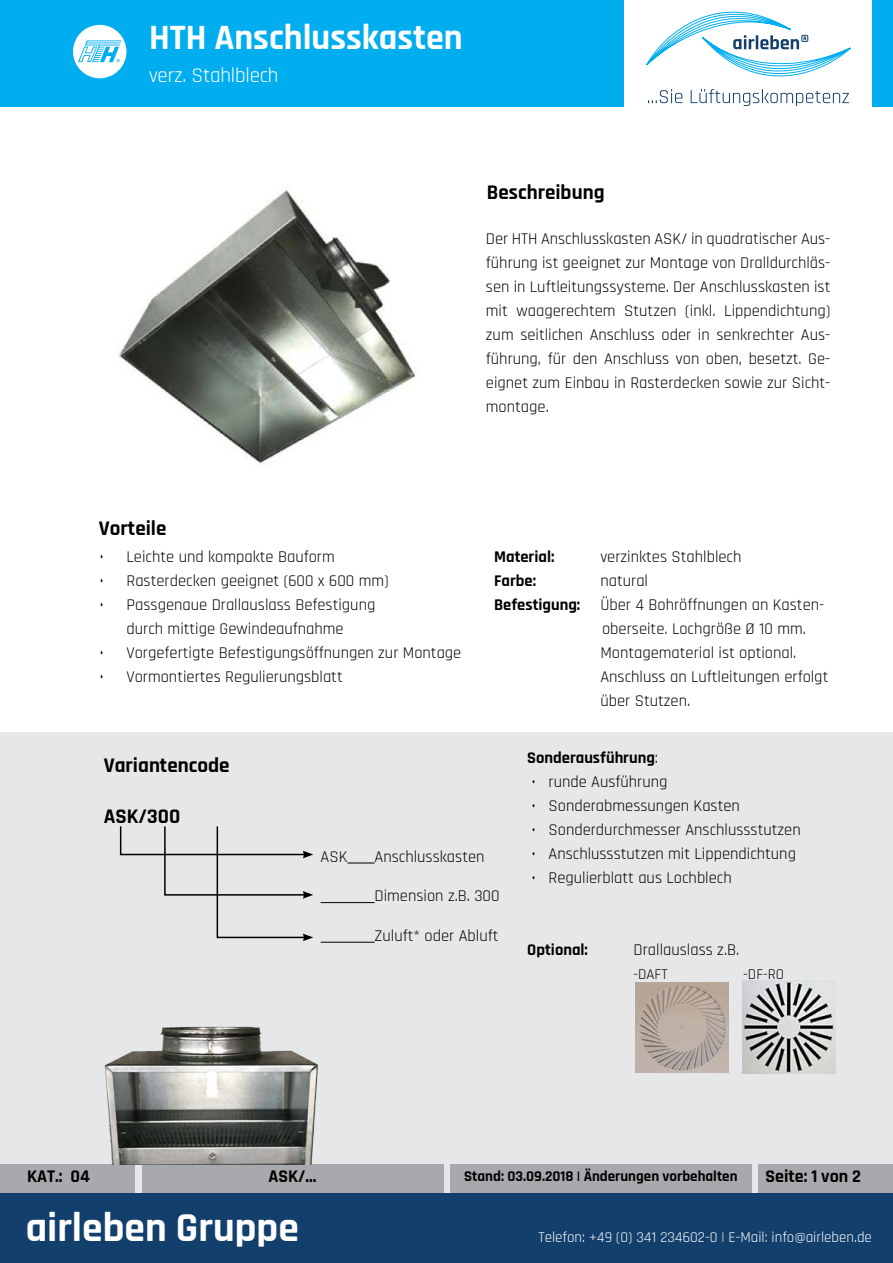
<style>
.page{position:relative;width:893px;height:1263px;background:#fff}
.page>*{position:absolute;margin:0;border:0;box-sizing:border-box;transform-origin:0 0}
.t1{font:700 41.55px "Rajdhani";color:#fff}
.t2{font:700 36px "Rajdhani";color:#fff}
.t3{font:700 21px "Rajdhani";color:#000}
.t4{font:21px "Rajdhani";letter-spacing:-.01em;color:#fff}
.t5{font:700 18px "Rajdhani";color:#000}
.t6{font:16.5px/24px "Rajdhani";color:#000;text-align:justify}
.t7{font:700 16.5px "Rajdhani";color:#000}
.t8{font:15px "Rajdhani";color:#fff}
.t9{font:700 15px "Rajdhani";color:#000}
.t10{font:15px "Rajdhani";color:#000}
.s1{font-weight:700}
.s2{font-weight:400}
</style>
<div class="page">
<div style="left:0;top:0;width:893px;height:106px;background:#00aeef"></div>
<div style="left:0;top:1193px;width:893px;height:70px;background:#133f6d"></div>
<div style="left:625px;top:0;width:247px;height:149px;background:#fff"></div>
<svg style="left:646px;top:12px;width:205px;height:94px"></svg>
<svg style="left:73px;top:25px;width:53px;height:53px"></svg>
<div style="left:758px;top:1154px;width:135px;height:39px;background:#a7a9ac"></div>
<div style="left:0;top:1154px;width:135px;height:39px;background:#a7a9ac"></div>
<div style="left:450px;top:1154px;width:302px;height:39px;background:#a7a9ac"></div>
<div style="left:142px;top:1154px;width:301px;height:39px;background:#a7a9ac"></div>
<div style="left:0;top:733px;width:893px;height:431px;background:#e6e7e8"></div>
<img style="left:104px;top:1026px;width:214px;height:138px">
<img style="left:118px;top:190px;width:298px;height:275px">
<svg style="left:347px;top:862px;width:28px;height:1px"></svg>
<hr style="left:321px;top:902px;width:54px;height:1px;background:#000">
<hr style="left:321px;top:942px;width:54px;height:1px;background:#000">
<svg style="left:119px;top:826px;width:194px;height:115px"></svg>
<img style="left:635px;top:982px;width:94px;height:91px">
<img style="left:742px;top:980px;width:94px;height:94px">
<h2 class="t2" style="left:149px;top:16px;width:315px">HTH Anschlusskasten</h2>
<p class="t4" style="left:149px;top:63px;width:131px">verz. Stahlblech</p>
<p class="t3" style="left:487px;top:179px;width:119px">Beschreibung</p>
<p class="t6" style="left:486px;top:227px;width:346px">Der HTH Anschlusskasten ASK/ in quadratischer Aus&shy;führung ist geeignet zur Montage von Dralldurchläs&shy;sen in Luftleitungssysteme. Der Anschlusskasten ist mit waagerechtem Stutzen (inkl. Lippendichtung) zum seitlichen Anschluss oder in senkrechter Aus&shy;führung, für den Anschluss von oben, besetzt. Ge&shy;eignet zum Einbau in Rasterdecken sowie zur Sicht&shy;montage.</p>
<p class="t3" style="left:99px;top:515px;width:69px">Vorteile</p>
<p class="t6" style="left:100px;top:545px;width:237px">• Leichte und kompakte Bauform</p>
<p class="t6" style="left:100px;top:569px;width:291px">• Rasterdecken geeignet (600 x 600 mm)</p>
<p class="t6" style="left:100px;top:593px;width:277px;text-align:center">• Passgenaue Drallauslass Befestigung durch mittige Gewindeaufnahme</p>
<p class="t6" style="left:100px;top:641px;width:363px">• Vorgefertigte Befestigungsöffnungen zur Montage</p>
<p class="t6" style="left:100px;top:665px;width:245px">• Vormontiertes Regulierungsblatt</p>
<p class="t7" style="left:494px;top:547px;width:62px">Material:</p>
<p class="t6" style="left:600px;top:545px;width:143px">verzinktes Stahlblech</p>
<p class="t7" style="left:494px;top:571px;width:43px">Farbe:</p>
<p class="t6" style="left:600px;top:569px;width:49px">natural</p>
<p class="t6" style="left:494px;top:593px;width:332px"><span class="s1">Befestigung:</span> Über 4 Bohröffnungen an Kasten-</p>
<p class="t6" style="left:602px;top:617px;width:205px">oberseite. Lochgröße Ø 10 mm.</p>
<p class="t6" style="left:600px;top:641px;width:197px">Montagematerial ist optional.</p>
<p class="t6" style="left:600px;top:665px;width:229px">Anschluss an Luftleitungen erfolgt</p>
<p class="t6" style="left:600px;top:689px;width:91px">über Stutzen.</p>
<p class="t3" style="left:104px;top:753px;width:127px">Variantencode</p>
<p class="t3" style="left:104px;top:803px;width:78px">ASK/300</p>
<p class="t6" style="left:321px;top:845px;width:28px">ASK</p>
<p class="t6" style="left:375px;top:845px;width:111px">Anschlusskasten</p>
<p class="t6" style="left:375px;top:885px;width:126px">Dimension z.B. 300</p>
<p class="t6" style="left:375px;top:924px;width:125px">Zuluft* oder Abluft</p>
<p class="t7" style="left:527px;top:748px;width:132px">Sonderausführung<span class="s2">:</span></p>
<p class="t6" style="left:532px;top:770px;width:137px">• runde Ausführung</p>
<p class="t6" style="left:532px;top:794px;width:210px">• Sonderabmessungen Kasten</p>
<p class="t6" style="left:532px;top:818px;width:271px">• Sonderdurchmesser Anschlussstutzen</p>
<p class="t6" style="left:532px;top:842px;width:266px">• Anschlussstutzen mit Lippendichtung</p>
<p class="t6" style="left:532px;top:866px;width:202px">• Regulierblatt aus Lochblech</p>
<p class="t7" style="left:527px;top:940px;width:62px">Optional:</p>
<p class="t6" style="left:634px;top:938px;width:107px">Drallauslass z.B.</p>
<p class="t10" style="left:634px;top:966px;width:36px">-DAFT</p>
<p class="t10" style="left:743px;top:966px;width:42px">-DF-RO</p>
<p class="t5" style="left:27px;top:1165px;width:64px">KAT.: 04</p>
<p class="t5" style="left:268px;top:1165px;width:50px">ASK/...</p>
<p class="t9" style="left:464px;top:1167px;width:275px">Stand: 03.09.2018 | Änderungen vorbehalten</p>
<p class="t5" style="left:765px;top:1165px;width:97px">Seite: 1 von 2</p>
<h1 class="t1" style="left:26px;top:1202px;width:275px">airleben Gruppe</h1>
<p class="t8" style="left:538px;top:1228px;width:335px">Telefon: +49 (0) 341 234602-0 | E-Mail: info@airleben.de</p>
</div>
